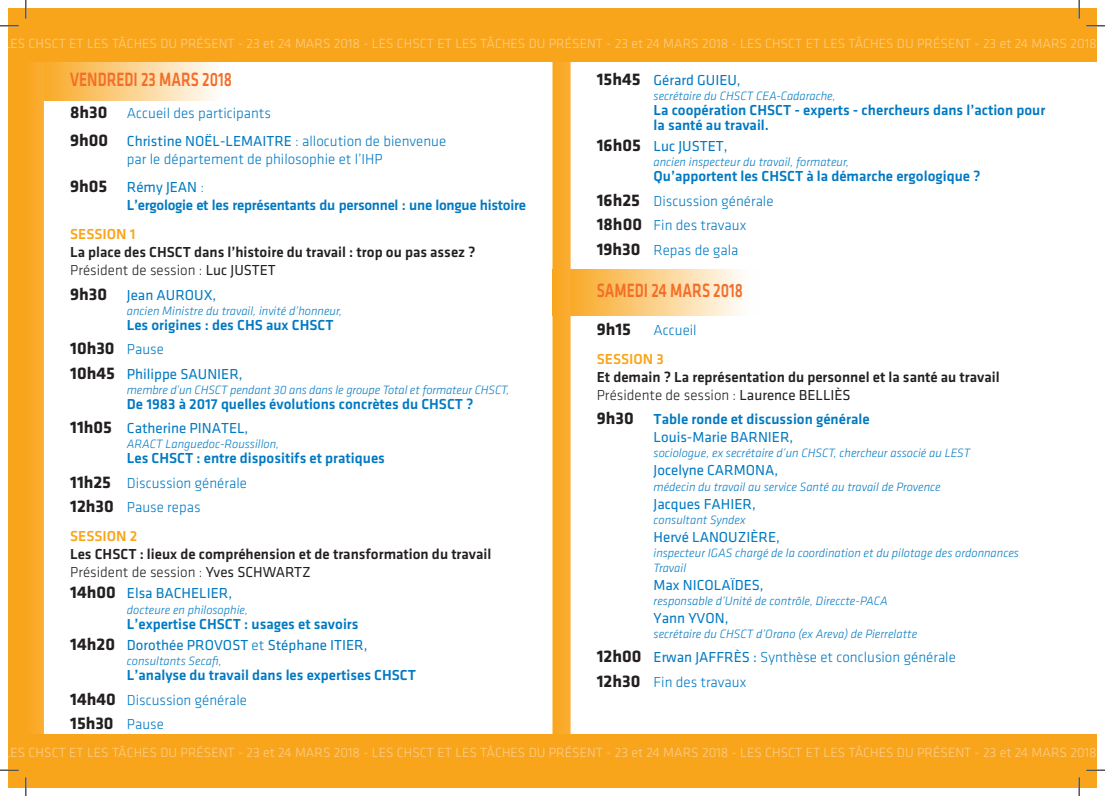
<style>
.page{position:relative;width:1105px;height:796px;background:#fff}
.page>*{position:absolute;margin:0;border:0;box-sizing:border-box;transform-origin:0 0}
.t1{font:500 20px "Klavika Basic";color:#f36e28;scale:.75 1}
.t2{font:700 17.5px "Klavika Basic";color:#231f20}
.t3{font:500 15px/24.5px "Klavika Basic";color:#0079c2}
.t4{font:500 15px/18px "Klavika Basic";color:#231f20}
.t5{font:300 15px/28.1px "Klavika Basic";color:#0079c2}
.t6{font:15px "Klavika Basic";color:#0079c2}
.t7{font:500 15px "Klavika Basic";letter-spacing:-.02em;color:#0079c2}
.t8{font:500 15px "Klavika Basic";color:#f9a51b}
.t9{font:300 13.75px "Klavika Basic";color:#fdcf8c}
.t10{font:italic 300 12.5px/15px "Klavika Basic";color:#0079c2}
.s1{font-weight:700;font-size:17.5px;color:#231f20}
.s2{font-weight:400}
.s3{font-weight:300}
.s4{font-weight:300;font-size:15px;color:#0079c2}
</style>
<div class="page">
<div style="left:26px;top:54px;width:208px;height:46px;background:linear-gradient(to right,#f8a213,#fff)"></div>
<div style="left:552px;top:269px;width:208px;height:47px;background:linear-gradient(to right,#f8a112,#fff)"></div>
<div style="left:8px;top:8px;width:22px;height:780px;background:#f9a51b"></div>
<svg style="left:552px;top:61px;width:18px;height:673px;background:#faaf37"></svg>
<div style="left:8px;top:734px;width:1088px;height:54px;background:#f9a51b"></div>
<div style="left:8px;top:8px;width:1088px;height:53px;background:#f9a51b"></div>
<svg style="left:0;top:25px;width:19px;height:2px"></svg>
<svg style="left:1086px;top:25px;width:18px;height:2px"></svg>
<svg style="left:0;top:769px;width:19px;height:2px"></svg>
<svg style="left:1086px;top:769px;width:18px;height:2px"></svg>
<svg style="left:25px;top:0;width:2px;height:19px"></svg>
<svg style="left:25px;top:61px;width:19px;height:735px"></svg>
<svg style="left:1078px;top:0;width:1px;height:19px"></svg>
<svg style="left:1078px;top:777px;width:1px;height:19px"></svg>
<p class="t9" style="left:4px;top:35px;width:1094px">LES CHSCT ET LES TÂCHES DU PRÉSENT - 23 et 24 MARS 2018 - LES CHSCT ET LES TÂCHES DU PRÉSENT - 23 et 24 MARS 2018 - LES CHSCT ET LES TÂCHES DU PRÉSENT - 23 et 24 MARS 2018</p>
<h1 class="t1" style="left:70px;top:66px;width:217px">VENDREDI 23 MARS 2018</h1>
<p class="t5" style="left:70px;top:99px;width:377px"><span class="s1">8h30</span> Accueil des participants<br><span class="s1">9h00</span> <span class="s2">Christine NOËL-LEMAITRE</span> : allocution de bienvenue</p>
<p class="t5" style="left:70px;top:145px;width:314px;text-indent:57px">par le département de philosophie et l’IHP<br><span class="s1">9h05</span> <span class="s2">Rémy JEAN</span> :</p>
<p class="t7" style="left:127px;top:195px;width:400px">L’ergologie et les représentants du personnel : une longue histoire</p>
<p class="t8" style="left:70px;top:224px;width:67px">SESSION 1</p>
<p class="t4" style="left:70px;top:243px;width:407px">La place des CHSCT dans l’histoire du travail : trop ou pas assez ?<br><span class="s3">Président de session :</span> <span class="s2">Luc JUSTET</span></p>
<p class="t6" style="left:70px;top:285px;width:148px"><span class="s1">9h30</span> Jean AUROUX,</p>
<p class="t10" style="left:127px;top:303px;width:217px">ancien Ministre du travail, invité d’honneur,</p>
<p class="t3" style="left:127px;top:312px;width:208px">Les origines : des CHS aux CHSCT</p>
<p class="t2" style="left:70px;top:336px;width:95px">10h30 <span class="s4">Pause</span></p>
<p class="t6" style="left:70px;top:364px;width:174px"><span class="s1">10h45</span> Philippe SAUNIER,</p>
<p class="t10" style="left:127px;top:382px;width:384px">membre d’un CHSCT pendant 30 ans dans le groupe Total et formateur CHSCT,</p>
<p class="t3" style="left:70px;top:391px;width:405px;text-indent:57px">De 1983 à 2017 quelles évolutions concrètes du CHSCT ?<br><span class="s1">11h05</span> <span class="s2">Catherine PINATEL,</span></p>
<p class="t10" style="left:127px;top:436px;width:154px">ARACT Languedoc-Roussillon,</p>
<p class="t3" style="left:70px;top:445px;width:316px;text-indent:57px">Les CHSCT : entre dispositifs et pratiques<br><span class="s1">11h25</span> <span class="s3">Discussion générale<br></span><span class="s1">12h30</span> <span class="s3">Pause repas</span></p>
<p class="t8" style="left:70px;top:526px;width:69px">SESSION 2</p>
<p class="t4" style="left:70px;top:544px;width:422px">Les CHSCT : lieux de compréhension et de transformation du travail<br><span class="s3">Président de session :</span> <span class="s2">Yves SCHWARTZ</span></p>
<p class="t6" style="left:70px;top:584px;width:163px"><span class="s1">14h00</span> Elsa BACHELIER,</p>
<p class="t10" style="left:127px;top:602px;width:123px">docteure en philosophie,</p>
<p class="t3" style="left:70px;top:612px;width:299px;line-height:21.5px;text-indent:57px">L’expertise CHSCT : usages et savoirs<br><span class="s1">14h20</span> <span class="s2">Dorothée PROVOST</span> <span class="s3">et</span> <span class="s2">Stéphane ITIER,</span></p>
<p class="t10" style="left:127px;top:653px;width:96px">consultants Secafi,</p>
<p class="t3" style="left:70px;top:662px;width:347px;text-indent:57px">L’analyse du travail dans les expertises CHSCT<br><span class="s1">14h40</span> <span class="s3">Discussion générale</span></p>
<p class="t2" style="left:70px;top:710px;width:95px">15h30 <span class="s4">Pause</span></p>
<p class="t6" style="left:596px;top:70px;width:145px"><span class="s1">15h45</span> Gérard GUIEU,</p>
<p class="t10" style="left:653px;top:88px;width:184px">secrétaire du CHSCT CEA-Cadarache,</p>
<p class="t3" style="left:653px;top:102px;width:393px;line-height:15px">La coopération CHSCT - experts - chercheurs dans l’action pour la santé au travail.</p>
<p class="t6" style="left:596px;top:136px;width:132px"><span class="s1">16h05</span> Luc JUSTET,</p>
<p class="t10" style="left:653px;top:154px;width:197px">ancien inspecteur du travail, formateur,</p>
<p class="t3" style="left:596px;top:164px;width:385px;text-indent:57px">Qu’apportent les CHSCT à la démarche ergologique ?<br><span class="s1">16h25</span> <span class="s3">Discussion générale<br></span><span class="s1">18h00</span> <span class="s3">Fin des travaux<br></span><span class="s1">19h30</span> <span class="s3">Repas de gala</span></p>
<h1 class="t1" style="left:596px;top:276px;width:196px">SAMEDI 24 MARS 2018</h1>
<p class="t2" style="left:596px;top:317px;width:36px">9h15</p>
<p class="t5" style="left:653px;top:316px;width:45px">Accueil</p>
<p class="t8" style="left:596px;top:349px;width:68px">SESSION 3</p>
<p class="t4" style="left:596px;top:367px;width:404px">Et demain ? La représentation du personnel et la santé au travail<br><span class="s3">Présidente de session :</span> <span class="s2">Laurence BELLIÈS</span></p>
<p class="t3" style="left:653px;top:410px;width:217px;line-height:18px;text-indent:-57px"><span class="s1">9h30</span> Table ronde et discussion générale<br><span class="s2">Louis-Marie BARNIER,</span></p>
<p class="t10" style="left:653px;top:446px;width:318px">sociologue, ex secrétaire d’un CHSCT, chercheur associé au LEST</p>
<p class="t6" style="left:653px;top:461px;width:126px">Jocelyne CARMONA,</p>
<p class="t10" style="left:653px;top:479px;width:289px">médecin du travail au service Santé au travail de Provence</p>
<p class="t6" style="left:653px;top:494px;width:104px">Jacques FAHIER,</p>
<p class="t10" style="left:653px;top:512px;width:93px">consultant Syndex</p>
<p class="t6" style="left:653px;top:527px;width:128px">Hervé LANOUZIÈRE,</p>
<p class="t10" style="left:653px;top:545px;width:367px">inspecteur IGAS chargé de la coordination et du pilotage des ordonnances<br>Travail</p>
<p class="t6" style="left:653px;top:575px;width:112px">Max NICOLAÏDES,</p>
<p class="t10" style="left:653px;top:593px;width:236px">responsable d’Unité de contrôle, Direccte-PACA</p>
<p class="t6" style="left:653px;top:608px;width:76px">Yann YVON,</p>
<p class="t10" style="left:653px;top:626px;width:265px">secrétaire du CHSCT d’Orano (ex Areva) de Pierrelatte</p>
<p class="t5" style="left:596px;top:645px;width:360px;line-height:24.5px"><span class="s1">12h00</span> <span class="s2">Erwan JAFFRÈS :</span> Synthèse et conclusion générale<br><span class="s1">12h30</span> Fin des travaux</p>
<p class="t9" style="left:4px;top:744px;width:1094px">LES CHSCT ET LES TÂCHES DU PRÉSENT - 23 et 24 MARS 2018 - LES CHSCT ET LES TÂCHES DU PRÉSENT - 23 et 24 MARS 2018 - LES CHSCT ET LES TÂCHES DU PRÉSENT - 23 et 24 MARS 2018</p>
</div>
